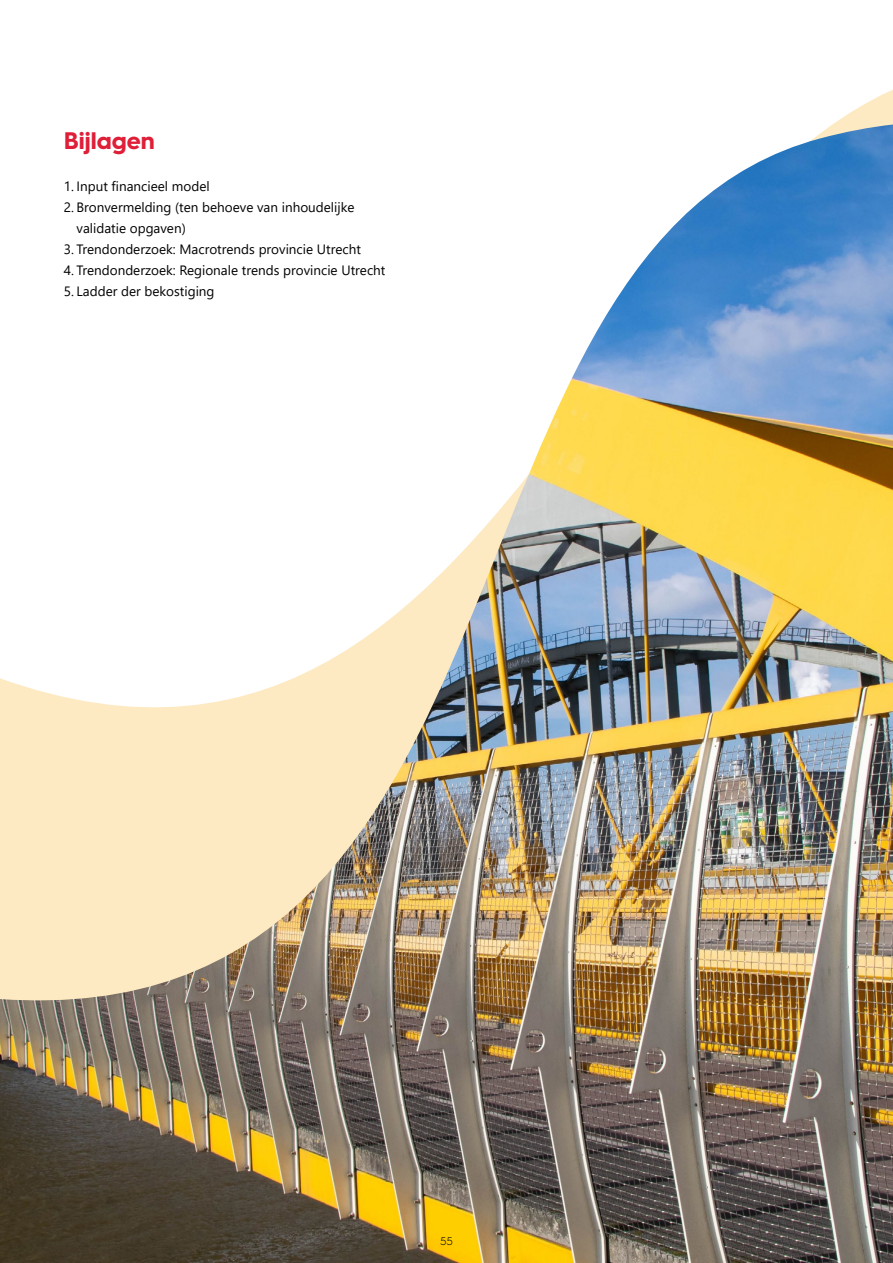
<style>
.page{position:relative;width:893px;height:1263px;background:#fff}
.page>*{position:absolute;margin:0;border:0;box-sizing:border-box;transform-origin:0 0}
.t1{font:700 24px "Hurme Geometric Sans 3";color:#df1f38}
.t2{font:13.5px/21px "Segoe UI";color:#000}
.t3{font:300 11.25px "Hurme Geometric Sans 3";color:#000}
</style>
<div class="page">
<img style="left:0;top:125px;width:893px;height:1138px">
<h2 class="t1" style="left:64px;top:123px;width:92px">Bijlagen</h2>
<p class="t2" style="left:64px;top:174px;width:147px">1. Input financieel model</p>
<p class="t2" style="left:77px;top:195px;width:279px;text-indent:-13px">2. Bronvermelding (ten behoeve van inhoudelijke validatie opgaven)</p>
<p class="t2" style="left:64px;top:237px;width:299px">3. Trendonderzoek: Macrotrends provincie Utrecht</p>
<p class="t2" style="left:64px;top:258px;width:323px">4. Trendonderzoek: Regionale trends provincie Utrecht</p>
<p class="t2" style="left:64px;top:279px;width:152px">5. Ladder der bekostiging</p>
<p class="t3" style="left:440px;top:1233px;width:14px">55</p>
</div>
